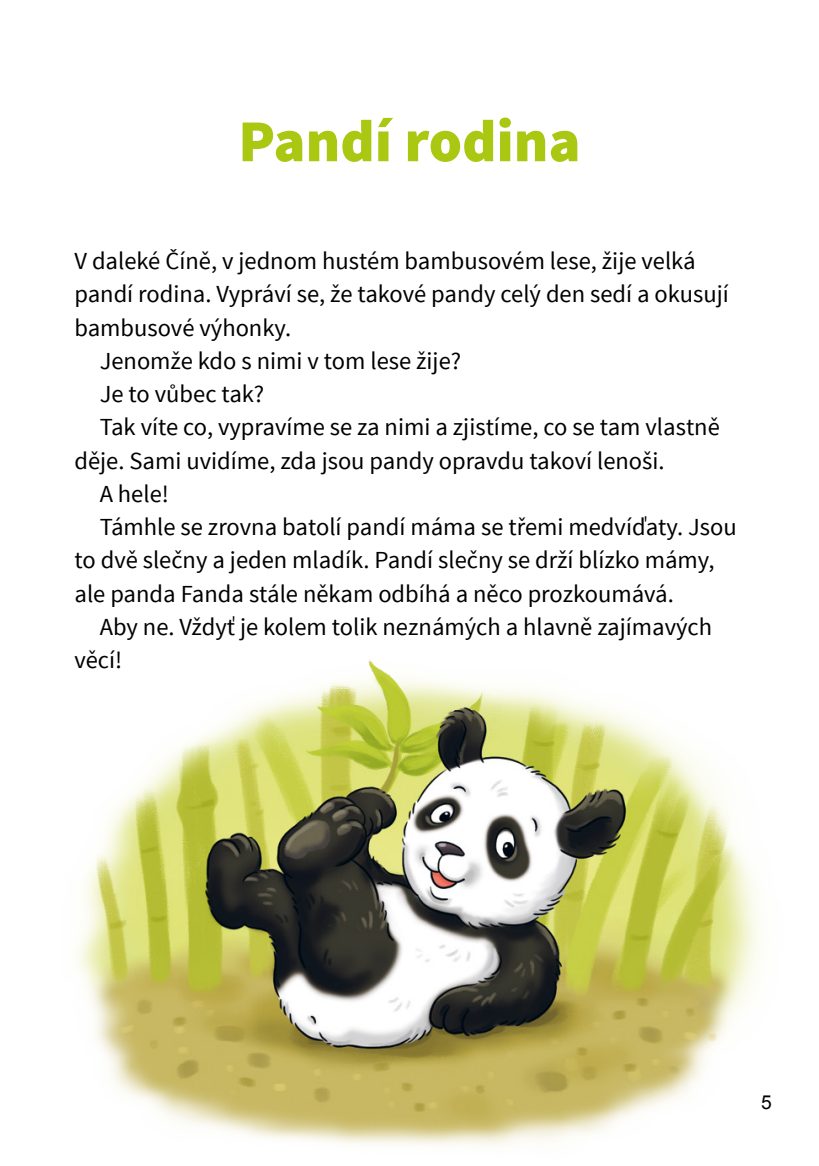
<style>
.page{position:relative;width:819px;height:1166px;background:#fff}
.page>*{position:absolute;margin:0;border:0;box-sizing:border-box;transform-origin:0 0}
.t1{font:900 59.5px "Source Sans Pro";color:#aac811}
.t2{font:24.5px "Source Sans Pro";color:#000}
.t3{font:19.25px "Arial";color:#000}
</style>
<div class="page">
<img style="left:77px;top:660px;width:684px;height:485px">
<h1 class="t1" style="left:238px;top:103px;width:344px">Pandí rodina</h1>
<p class="t2" style="left:74px;top:246px;width:622px">V daleké Číně, v jednom hustém bambusovém lese, žije velká</p>
<p class="t2" style="left:74px;top:279px;width:655px">pandí rodina. Vypráví se, že takové pandy celý den sedí a okusují</p>
<p class="t2" style="left:74px;top:312px;width:218px">bambusové výhonky.</p>
<p class="t2" style="left:100px;top:345px;width:363px">Jenomže kdo s nimi v tom lese žije?</p>
<p class="t2" style="left:100px;top:379px;width:166px">Je to vůbec tak?</p>
<p class="t2" style="left:100px;top:412px;width:621px">Tak víte co, vypravíme se za nimi a zjistíme, co se tam vlastně</p>
<p class="t2" style="left:74px;top:445px;width:591px">děje. Sami uvidíme, zda jsou pandy opravdu takoví lenoši.</p>
<p class="t2" style="left:100px;top:478px;width:71px">A hele!</p>
<p class="t2" style="left:100px;top:512px;width:638px">Támhle se zrovna batolí pandí máma se třemi medvíďaty. Jsou</p>
<p class="t2" style="left:74px;top:545px;width:641px">to dvě slečny a jeden mladík. Pandí slečny se drží blízko mámy,</p>
<p class="t2" style="left:74px;top:578px;width:601px">ale panda Fanda stále někam odbíhá a něco prozkoumává.</p>
<p class="t2" style="left:100px;top:611px;width:613px">Aby ne. Vždyť je kolem tolik neznámých a hlavně zajímavých</p>
<p class="t2" style="left:74px;top:645px;width:49px">věcí!</p>
<p class="t3" style="left:761px;top:1090px;width:12px">5</p>
</div>
